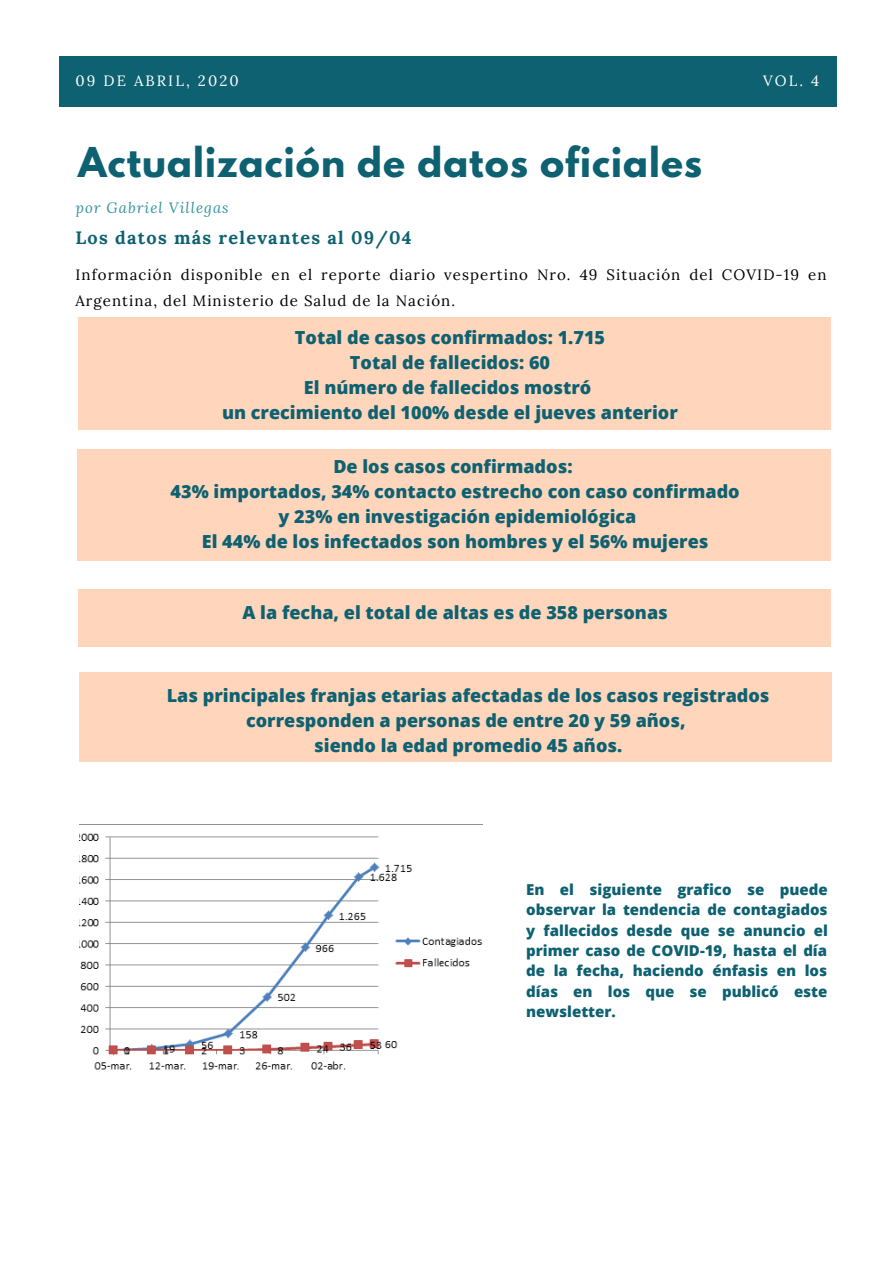
<style>
.page{position:relative;width:894px;height:1264px;background:#fff}
.page>*{position:absolute;margin:0;border:0;box-sizing:border-box;transform-origin:0 0}
.t1{font:700 36.45px "League Spartan";letter-spacing:.03em;color:#0e6171}
.t2{font:800 18px/24.8px "Open Sans";color:#0e6171;text-align:center}
.t3{font:700 18px "Lora";letter-spacing:.07em;color:#0e6171}
.t4{font:800 15px/20.2px "Open Sans";color:#0e6171;text-align:justify}
.t5{font:15px/26px "Lora";letter-spacing:.07em;color:#000}
.t6{font:14.85px "Lora";letter-spacing:.14em;color:#fff}
.t7{font:italic 14.85px "Lora";letter-spacing:.07em;color:#3494a0}
</style>
<div class="page">
<div style="left:78px;top:317px;width:752px;height:112px;background:#ffd5bb"></div>
<div style="left:78px;top:449px;width:752px;height:112px;background:#ffd5bb"></div>
<div style="left:78px;top:589px;width:752px;height:57px;background:#ffd5bb"></div>
<div style="left:60px;top:56px;width:776px;height:50px;background:#0e6171"></div>
<img style="left:79px;top:833px;width:403px;height:237px">
<div style="left:79px;top:672px;width:752px;height:90px;background:#ffd5bb"></div>
<p class="t6" style="left:75px;top:71px;width:21px">30</p>
<p class="t6" style="left:134px;top:71px;width:118px">MARZO, 2020</p>
<p class="t6" style="left:765px;top:71px;width:55px">VOL. 1</p>
<p class="t6" style="left:75px;top:71px;width:165px">09 DE ABRIL, 2020</p>
<p class="t6" style="left:762px;top:71px;width:58px">VOL. 4</p>
<h1 class="t1" style="left:78px;top:145px;width:625px">Actualización de datos oficiales</h1>
<p class="t7" style="left:75px;top:198px;width:155px">por Gabriel Villegas</p>
<p class="t3" style="left:75px;top:226px;width:338px">Los datos más relevantes al 09/04</p>
<p class="t5" style="left:75px;top:262px;width:752px">Información disponible en el reporte diario vespertino Nro. 49 Situación del COVID-19 en<br>Argentina, del Ministerio de Salud de la Nación.</p>
<p class="t2" style="left:222px;top:325px;width:457px">Total de casos confirmados: 1.715<br>Total de fallecidos: 60<br>El número de fallecidos mostró<br>un crecimiento del 100% desde el jueves anterior</p>
<p class="t2" style="left:171px;top:454px;width:570px">De los casos confirmados:<br>43% importados, 34% contacto estrecho con caso confirmado y 23% en investigación epidemiológica<br>El 44% de los infectados son hombres y el 56% mujeres</p>
<p class="t2" style="left:242px;top:600px;width:426px">A la fecha, el total de altas es de 358 personas</p>
<p class="t2" style="left:167px;top:683px;width:604px">Las principales franjas etarias afectadas de los casos registrados corresponden a personas de entre 20 y 59 años,<br>siendo la edad promedio 45 años.</p>
<p class="t4" style="left:526px;top:879px;width:303px">En el siguiente grafico se puede observar la tendencia de contagiados y fallecidos desde que se anuncio el primer caso de COVID-19, hasta el día de la fecha, haciendo énfasis en los días en los que se publicó este newsletter.</p>
</div>
